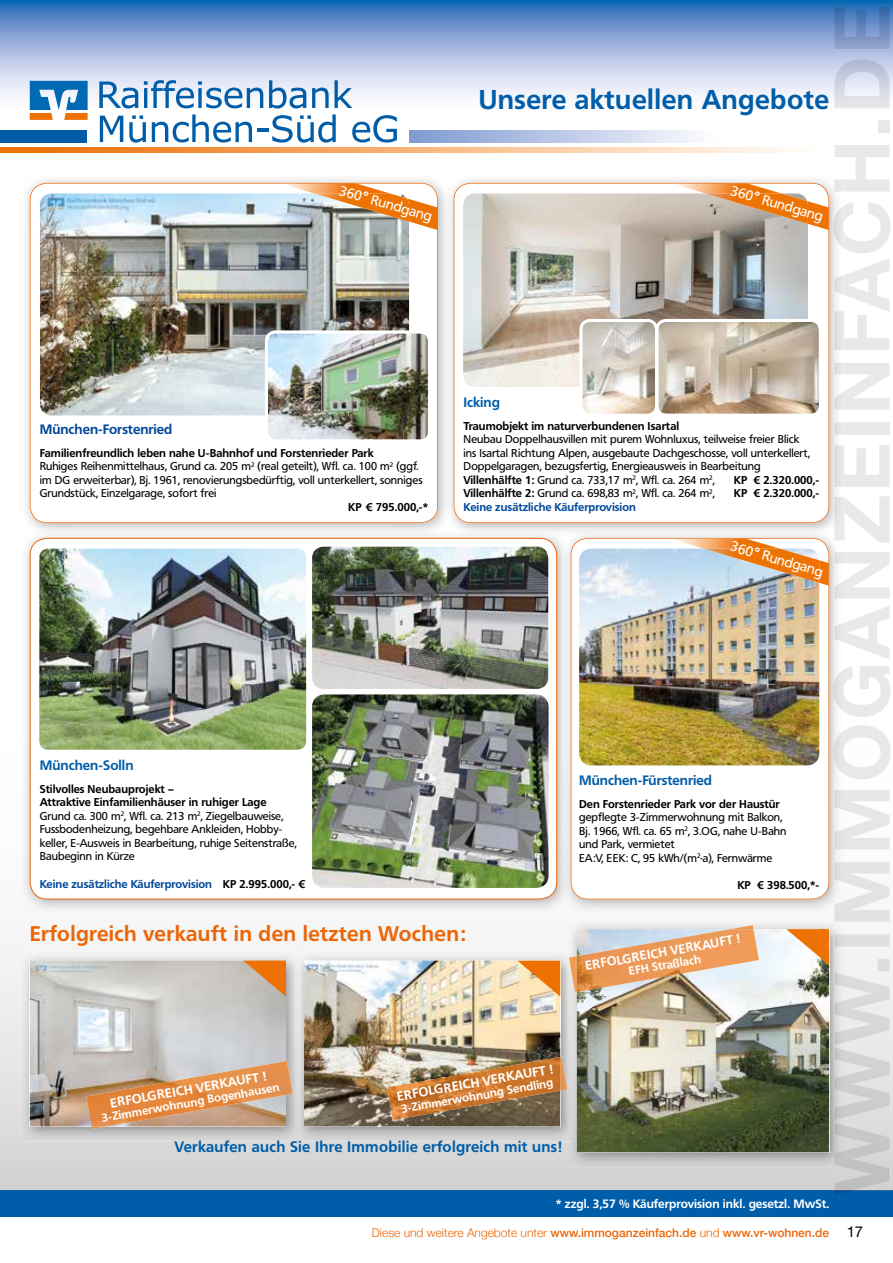
<style>
.page{position:relative;width:893px;height:1263px;background:#fff}
.page>*{position:absolute;margin:0;border:0;box-sizing:border-box;transform-origin:0 0}
.t1{font:700 77.1px "Helvetica Neue";letter-spacing:.03em;color:#e9e9e8}
.t2{font:700 27px "Frutiger BSK";letter-spacing:.02em;color:#005da9}
.t3{font:700 21px "Frutiger BSK";letter-spacing:.02em;color:#ec6608}
.t4{font:700 15px "Frutiger BSK";letter-spacing:.02em;color:#005da9}
.t5{font:15px "Helvetica Neue";color:#000}
.t6{font:13.95px "Frutiger BSK";color:#fff}
.t7{font:700 13.5px "Frutiger BSK";color:#005da9}
.t8{font:700 13.5px "Frutiger BSK";color:#00489a}
.t9{font:700 12.9px "Frutiger BSK";color:#fff}
.t10{font:700 12.75px "Frutiger BSK";color:#fff}
.t11{font:500 12px "Helvetica Neue";color:#ec6608}
.t12{font:700 12px "Frutiger BSK";color:#fff}
.t13{font:700 11.55px "Frutiger BSK";color:#fff}
.t14{font:11.25px/13.5px "Frutiger BSK";color:#000}
.t15{font:700 11.25px "Frutiger BSK";color:#000}
.t16{font:700 11.25px "Frutiger BSK";color:#00489a}
.s1{font-weight:700}
.s2{color:#000}
.s3{font-weight:300}
</style>
<div class="page">
<div style="left:0;top:1190px;width:893px;height:26px;background:#005da9"></div>
<svg style="left:0;top:0;width:893px;height:119px"></svg>
<img style="left:833px;top:7px;width:58px;height:112px">
<svg style="left:0;top:131px;width:695px;height:11px"></svg>
<svg style="left:0;top:147px;width:793px;height:5px"></svg>
<div style="left:88px;top:122px;width:321px;height:22px;background:#fff"></div>
<svg style="left:99px;top:80px;width:298px;height:63px"></svg>
<svg style="left:30px;top:81px;width:58px;height:39px"></svg>
<img style="left:0;top:678px;width:893px;height:513px">
<img style="left:560px;top:1057px;width:7px;height:33px">
<img style="left:387px;top:1057px;width:173px;height:63px">
<img style="left:25px;top:179px;width:808px;height:46px">
<img style="left:25px;top:225px;width:47px;height:303px">
<img style="left:30px;top:183px;width:408px;height:340px">
<img style="left:269px;top:334px;width:158px;height:104px">
<div style="left:265px;top:330px;width:166px;height:112px;border:3px solid #fff;border-radius:9px"></div>
<img style="left:452px;top:223px;width:40px;height:305px">
<img style="left:785px;top:223px;width:48px;height:305px">
<img style="left:833px;top:179px;width:10px;height:349px">
<div style="left:444px;top:179px;width:8px;height:335px;background:#f3f3f3"></div>
<svg style="left:454px;top:183px;width:375px;height:340px"></svg>
<img style="left:463px;top:193px;width:345px;height:194px">
<img style="left:659px;top:323px;width:159px;height:90px">
<div style="left:655px;top:319px;width:167px;height:98px;border:3px solid #fff;border-radius:9px"></div>
<img style="left:583px;top:323px;width:71px;height:90px">
<div style="left:579px;top:319px;width:79px;height:98px;border:3px solid #fff;border-radius:9px"></div>
<img style="left:20px;top:537px;width:823px;height:376px">
<svg style="left:444px;top:532px;width:8px;height:5px"></svg>
<div style="left:30px;top:538px;width:527px;height:361px;background:#fff;border-radius:17px"></div>
<img style="left:39px;top:549px;width:267px;height:201px">
<img style="left:312px;top:547px;width:236px;height:142px">
<img style="left:312px;top:694px;width:237px;height:194px">
<svg style="left:834px;top:528px;width:9px;height:9px"></svg>
<img style="left:561px;top:678px;width:10px;height:235px">
<svg style="left:561px;top:528px;width:10px;height:7px"></svg>
<svg style="left:571px;top:538px;width:258px;height:361px"></svg>
<img style="left:579px;top:549px;width:240px;height:216px">
<svg style="left:671px;top:539px;width:109px;height:10px"></svg>
<svg style="left:819px;top:560px;width:10px;height:26px"></svg>
<img style="left:704px;top:549px;width:115px;height:34px">
<svg style="left:671px;top:183px;width:110px;height:10px"></svg>
<svg style="left:807px;top:201px;width:22px;height:29px"></svg>
<img style="left:705px;top:193px;width:103px;height:31px">
<svg style="left:280px;top:183px;width:158px;height:47px"></svg>
<img style="left:314px;top:193px;width:95px;height:29px">
<h1 class="t1" style="left:801px;top:1195px;width:1192px;rotate:-90deg">WWW.IMMOGANZEINFACH.DE</h1>
<h2 class="t2" style="left:479px;top:83px;width:352px">Unsere aktuellen Angebote</h2>
<p class="t6" style="left:342px;top:182px;width:97px;rotate:16deg">360° Rundgang</p>
<p class="t6" style="left:733px;top:182px;width:97px;rotate:16deg">360° Rundgang</p>
<p class="t7" style="left:464px;top:395px;width:38px">Icking</p>
<p class="t15" style="left:464px;top:419px;width:217px">Traumobjekt im naturverbundenen Isartal</p>
<p class="t14" style="left:464px;top:433px;width:348px">Neubau Doppelhausvillen mit purem Wohnluxus, teilweise freier Blick ins Isartal Richtung Alpen, ausgebaute Dachgeschosse, voll unterkellert, Doppelgaragen, bezugsfertig, Energieausweis in Bearbeitung <span class="s1">Villenhälfte 1:</span> Grund ca. 733,17 m<sup>2</sup>, Wfl. ca. 264 m<sup>2</sup>,</p>
<p class="t8" style="left:40px;top:422px;width:134px">München-Forstenried</p>
<p class="t14" style="left:40px;top:446px;width:384px"><span class="s1">Familienfreundlich leben nahe U-Bahnhof und Forstenrieder Park<br></span>Ruhiges Reihenmittelhaus, Grund ca. 205 m<sup>2</sup> (real geteilt), Wfl. ca. 100 m<sup>2</sup> (ggf. im DG erweiterbar), Bj. 1961, renovierungsbedürftig, voll unterkellert, sonniges Grundstück, Einzelgarage, sofort frei</p>
<p class="t15" style="left:348px;top:500px;width:81px">KP € 795.000,-*</p>
<p class="t15" style="left:734px;top:473px;width:87px">KP € 2.320.000,-</p>
<p class="t14" style="left:464px;top:487px;width:253px"><span class="s1">Villenhälfte 2:</span> Grund ca. 698,83 m<sup>2</sup>, Wfl. ca. 264 m<sup>2</sup>,</p>
<p class="t15" style="left:734px;top:487px;width:87px">KP € 2.320.000,-</p>
<p class="t16" style="left:464px;top:500px;width:174px">Keine zusätzliche Käuferprovision</p>
<p class="t6" style="left:733px;top:538px;width:97px;rotate:16deg">360° Rundgang</p>
<p class="t7" style="left:40px;top:758px;width:95px">München-Solln</p>
<p class="t14" style="left:40px;top:782px;width:259px"><span class="s1">Stilvolles Neubauprojekt –<br>Attraktive Einfamilienhäuser in ruhiger Lage </span>Grund ca. 300 m<sup>2</sup>, Wfl. ca. 213 m<sup>2</sup>, Ziegelbauweise, Fussbodenheizung, begehbare Ankleiden, Hobby&shy;keller, E-Ausweis in Bearbeitung, ruhige Seitenstraße, Baubeginn in Kürze</p>
<p class="t16" style="left:40px;top:877px;width:267px">Keine zusätzliche Käuferprovision <span class="s2">KP 2.995.000,- €</span></p>
<p class="t7" style="left:579px;top:772px;width:134px">München-Fürstenried</p>
<p class="t15" style="left:579px;top:797px;width:202px">Den Forstenrieder Park vor der Haustür</p>
<p class="t14" style="left:579px;top:810px;width:209px">gepflegte 3-Zimmerwohnung mit Balkon, Bj. 1966, Wfl. ca. 65 m<sup>2</sup>, 3.OG, nahe U-Bahn und Park, vermietet<br>EA:V, EEK: C, 95 kWh/(m<sup>2</sup>·a), Fernwärme</p>
<p class="t15" style="left:737px;top:878px;width:83px">KP € 398.500,*-</p>
<h3 class="t3" style="left:30px;top:921px;width:437px">Erfolgreich verkauft in den letzten Wochen:</h3>
<p class="t10" style="left:584px;top:958px;width:158px;rotate:-10deg">ERFOLGREICH VERKAUFT !</p>
<p class="t13" style="left:628px;top:964px;width:75px;rotate:-10deg">EFH Straßlach</p>
<p class="t9" style="left:396px;top:1089px;width:160px;rotate:-10deg">ERFOLGREICH VERKAUFT !</p>
<p class="t9" style="left:109px;top:1095px;width:160px;rotate:-10deg">ERFOLGREICH VERKAUFT !</p>
<p class="t13" style="left:400px;top:1102px;width:155px;rotate:-10deg">3-Zimmerwohnung Sendling</p>
<p class="t13" style="left:101px;top:1111px;width:182px;rotate:-10deg">3-Zimmerwohnung Bogenhausen</p>
<h3 class="t4" style="left:175px;top:1138px;width:389px">Verkaufen auch Sie Ihre Immobilie erfolgreich mit uns!</h3>
<p class="t12" style="left:556px;top:1196px;width:275px">* zzgl. 3,57 % Käuferprovision inkl. gesetzl. MwSt.</p>
<p class="t11" style="left:372px;top:1223px;width:459px"><span class="s3">Diese und weitere Angebote unter</span> www.immoganzeinfach.de <span class="s3">und</span> www.vr-wohnen.de</p>
<h3 class="t5" style="left:847px;top:1223px;width:18px">17</h3>
</div>
